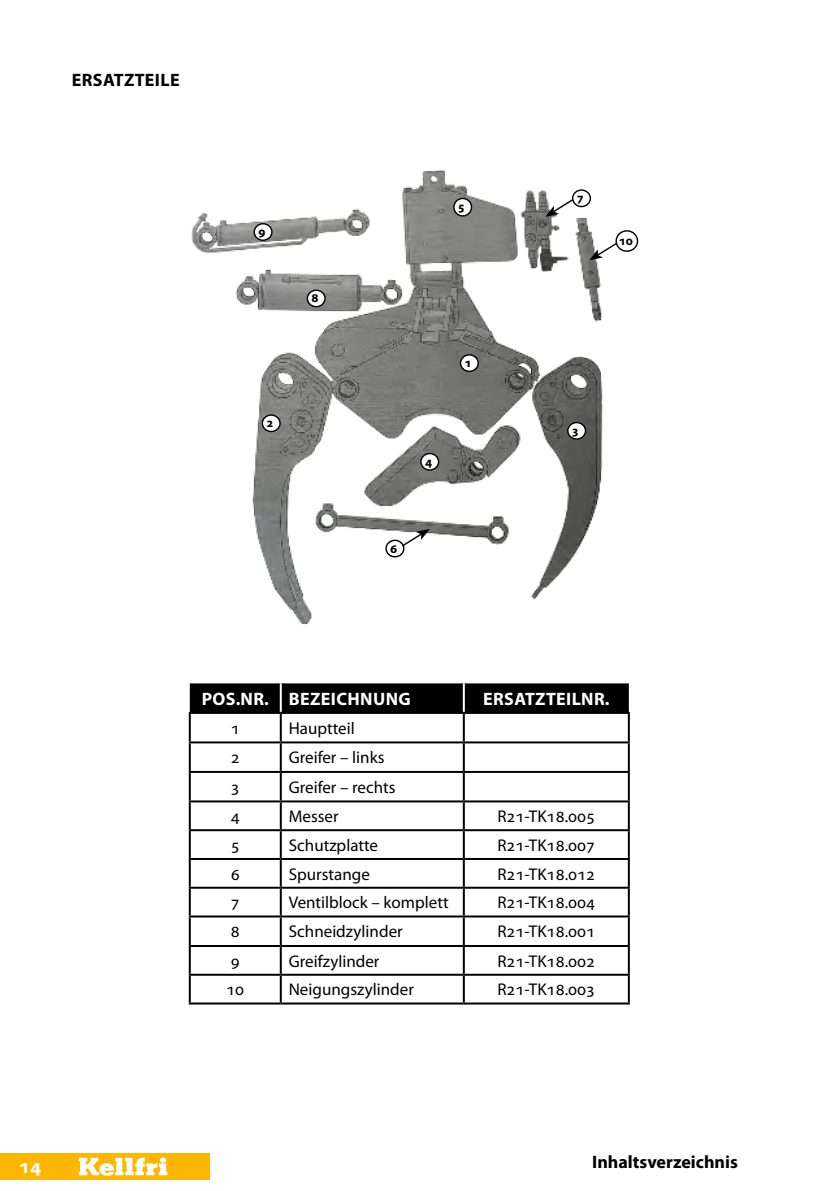
<style>
.page{position:relative;width:840px;height:1191px;background:#fff}
.page>*{position:absolute;margin:0;border:0;box-sizing:border-box;transform-origin:0 0}
.t1{font:700 20px "Myriad Pro";color:#fff}
.t2{font:700 18px "Myriad Pro";letter-spacing:.02em;color:#fff}
.t3{font:700 18px "Myriad Pro";color:#000}
.t4{font:700 18px "Myriad Pro";letter-spacing:.02em;color:#000}
.t5{font:17px "Myriad Pro";color:#000}
.t6{font:700 12.8px "Myriad Pro";color:#000}
</style>
<div class="page">
<div style="left:0;top:1153px;width:210px;height:27px;background:#ffb600"></div>
<svg style="left:79px;top:1157px;width:88px;height:18px"></svg>
<div style="left:190px;top:683px;width:438px;height:29px;background:#000"></div>
<hr style="left:279px;top:683px;width:2px;height:29px;background:#fff">
<hr style="left:462px;top:683px;width:2px;height:29px;background:#fff">
<hr style="left:189px;top:712px;width:91px;height:2px;background:#000">
<hr style="left:280px;top:712px;width:183px;height:2px;background:#000">
<hr style="left:463px;top:712px;width:166px;height:2px;background:#000">
<hr style="left:189px;top:714px;width:2px;height:27px;background:#000">
<hr style="left:279px;top:714px;width:2px;height:27px;background:#000">
<hr style="left:462px;top:714px;width:2px;height:27px;background:#000">
<hr style="left:627px;top:714px;width:2px;height:27px;background:#000">
<hr style="left:189px;top:741px;width:91px;height:2px;background:#000">
<hr style="left:189px;top:743px;width:2px;height:28px;background:#000">
<hr style="left:280px;top:741px;width:183px;height:2px;background:#000">
<hr style="left:279px;top:743px;width:2px;height:28px;background:#000">
<hr style="left:463px;top:741px;width:166px;height:2px;background:#000">
<hr style="left:462px;top:743px;width:2px;height:28px;background:#000">
<hr style="left:627px;top:743px;width:2px;height:28px;background:#000">
<hr style="left:189px;top:771px;width:91px;height:2px;background:#000">
<hr style="left:189px;top:773px;width:2px;height:27px;background:#000">
<hr style="left:280px;top:771px;width:183px;height:2px;background:#000">
<hr style="left:279px;top:773px;width:2px;height:27px;background:#000">
<hr style="left:463px;top:771px;width:166px;height:2px;background:#000">
<hr style="left:462px;top:773px;width:2px;height:27px;background:#000">
<hr style="left:627px;top:773px;width:2px;height:27px;background:#000">
<hr style="left:189px;top:800px;width:91px;height:2px;background:#000">
<hr style="left:189px;top:802px;width:2px;height:27px;background:#000">
<hr style="left:280px;top:800px;width:183px;height:2px;background:#000">
<hr style="left:279px;top:802px;width:2px;height:27px;background:#000">
<hr style="left:463px;top:800px;width:166px;height:2px;background:#000">
<hr style="left:462px;top:802px;width:2px;height:27px;background:#000">
<hr style="left:627px;top:802px;width:2px;height:27px;background:#000">
<hr style="left:189px;top:829px;width:91px;height:2px;background:#000">
<hr style="left:189px;top:831px;width:2px;height:27px;background:#000">
<hr style="left:280px;top:829px;width:183px;height:2px;background:#000">
<hr style="left:279px;top:831px;width:2px;height:27px;background:#000">
<hr style="left:463px;top:829px;width:166px;height:2px;background:#000">
<hr style="left:462px;top:831px;width:2px;height:27px;background:#000">
<hr style="left:627px;top:831px;width:2px;height:27px;background:#000">
<hr style="left:189px;top:858px;width:91px;height:2px;background:#000">
<hr style="left:189px;top:860px;width:2px;height:26px;background:#000">
<hr style="left:280px;top:858px;width:183px;height:2px;background:#000">
<hr style="left:279px;top:860px;width:2px;height:26px;background:#000">
<hr style="left:463px;top:858px;width:166px;height:2px;background:#000">
<hr style="left:462px;top:860px;width:2px;height:26px;background:#000">
<hr style="left:627px;top:860px;width:2px;height:26px;background:#000">
<hr style="left:189px;top:886px;width:91px;height:2px;background:#000">
<hr style="left:189px;top:888px;width:2px;height:27px;background:#000">
<hr style="left:280px;top:886px;width:183px;height:2px;background:#000">
<hr style="left:279px;top:888px;width:2px;height:27px;background:#000">
<hr style="left:463px;top:886px;width:166px;height:2px;background:#000">
<hr style="left:462px;top:888px;width:2px;height:27px;background:#000">
<hr style="left:627px;top:888px;width:2px;height:27px;background:#000">
<hr style="left:189px;top:915px;width:91px;height:2px;background:#000">
<hr style="left:189px;top:917px;width:2px;height:28px;background:#000">
<hr style="left:280px;top:915px;width:183px;height:2px;background:#000">
<hr style="left:279px;top:917px;width:2px;height:28px;background:#000">
<hr style="left:463px;top:915px;width:166px;height:2px;background:#000">
<hr style="left:462px;top:917px;width:2px;height:28px;background:#000">
<hr style="left:627px;top:917px;width:2px;height:28px;background:#000">
<hr style="left:189px;top:945px;width:91px;height:2px;background:#000">
<hr style="left:189px;top:947px;width:2px;height:26px;background:#000">
<hr style="left:280px;top:945px;width:183px;height:2px;background:#000">
<hr style="left:279px;top:947px;width:2px;height:26px;background:#000">
<hr style="left:463px;top:945px;width:166px;height:2px;background:#000">
<hr style="left:462px;top:947px;width:2px;height:26px;background:#000">
<hr style="left:627px;top:947px;width:2px;height:26px;background:#000">
<hr style="left:189px;top:973px;width:91px;height:2px;background:#000">
<hr style="left:189px;top:975px;width:2px;height:27px;background:#000">
<hr style="left:280px;top:973px;width:183px;height:2px;background:#000">
<hr style="left:279px;top:975px;width:2px;height:27px;background:#000">
<hr style="left:463px;top:973px;width:166px;height:2px;background:#000">
<hr style="left:462px;top:975px;width:2px;height:27px;background:#000">
<hr style="left:627px;top:975px;width:2px;height:27px;background:#000">
<hr style="left:189px;top:1002px;width:91px;height:2px;background:#000">
<hr style="left:280px;top:1002px;width:183px;height:2px;background:#000">
<hr style="left:463px;top:1002px;width:166px;height:2px;background:#000">
<img style="left:191px;top:170px;width:448px;height:455px">
<svg style="left:460px;top:355px;width:18px;height:16px"></svg>
<div style="left:459px;top:354px;width:19px;height:18px;border:1px solid #000;border-radius:50%"></div>
<svg style="left:262px;top:415px;width:18px;height:16px"></svg>
<div style="left:261px;top:414px;width:19px;height:18px;border:1px solid #000;border-radius:50%"></div>
<svg style="left:567px;top:422px;width:18px;height:17px"></svg>
<div style="left:566px;top:422px;width:20px;height:18px;border:1px solid #000;border-radius:50%"></div>
<svg style="left:420px;top:453px;width:18px;height:17px"></svg>
<div style="left:420px;top:453px;width:19px;height:18px;border:1px solid #000;border-radius:50%"></div>
<svg style="left:386px;top:540px;width:17px;height:17px"></svg>
<div style="left:385px;top:539px;width:19px;height:18px;border:1px solid #000;border-radius:50%"></div>
<svg style="left:307px;top:290px;width:18px;height:17px"></svg>
<div style="left:306px;top:289px;width:19px;height:18px;border:1px solid #000;border-radius:50%"></div>
<div style="left:453px;top:198px;width:18px;height:18px;background:#fff;border-radius:50%"></div>
<div style="left:453px;top:198px;width:19px;height:19px;border:1px solid #000;border-radius:50%"></div>
<svg style="left:572px;top:190px;width:18px;height:16px"></svg>
<div style="left:571px;top:189px;width:19px;height:18px;border:1px solid #000;border-radius:50%"></div>
<div style="left:616px;top:231px;width:21px;height:20px;background:#fff;border-radius:50%"></div>
<div style="left:615px;top:230px;width:23px;height:22px;border:1px solid #000;border-radius:50%"></div>
<div style="left:254px;top:224px;width:18px;height:16px;background:#fff;border-radius:50%"></div>
<div style="left:253px;top:223px;width:19px;height:18px;border:1px solid #000;border-radius:50%"></div>
<svg style="left:400px;top:529px;width:29px;height:19px"></svg>
<svg style="left:545px;top:198px;width:29px;height:19px"></svg>
<svg style="left:589px;top:241px;width:29px;height:19px"></svg>
<p class="t4" style="left:72px;top:68px;width:109px">ERSATZTEILE</p>
<p class="t6" style="left:258px;top:223px;width:9px">9</p>
<p class="t6" style="left:311px;top:290px;width:9px">8</p>
<p class="t6" style="left:266px;top:414px;width:9px">2</p>
<p class="t6" style="left:457px;top:198px;width:9px">5</p>
<p class="t6" style="left:464px;top:354px;width:9px">1</p>
<p class="t6" style="left:425px;top:453px;width:9px">4</p>
<p class="t6" style="left:390px;top:540px;width:9px">6</p>
<p class="t6" style="left:576px;top:190px;width:9px">7</p>
<p class="t6" style="left:618px;top:232px;width:16px">10</p>
<p class="t6" style="left:571px;top:422px;width:9px">3</p>
<p class="t2" style="left:202px;top:687px;width:210px">POS.NR. BEZEICHNUNG</p>
<p class="t2" style="left:483px;top:687px;width:128px">ERSATZTEILNR.</p>
<p class="t5" style="left:231px;top:717px;width:11px">1</p>
<p class="t5" style="left:288px;top:717px;width:67px">Hauptteil</p>
<p class="t5" style="left:231px;top:747px;width:11px">2</p>
<p class="t5" style="left:288px;top:747px;width:97px">Greifer – links</p>
<p class="t5" style="left:231px;top:776px;width:11px">3</p>
<p class="t5" style="left:288px;top:776px;width:108px">Greifer – rechts</p>
<p class="t5" style="left:231px;top:806px;width:11px">4</p>
<p class="t5" style="left:288px;top:806px;width:51px">Messer</p>
<p class="t5" style="left:497px;top:806px;width:99px">R21-TK18.005</p>
<p class="t5" style="left:231px;top:834px;width:11px">5</p>
<p class="t5" style="left:288px;top:834px;width:91px">Schutzplatte</p>
<p class="t5" style="left:497px;top:834px;width:99px">R21-TK18.007</p>
<p class="t5" style="left:231px;top:863px;width:11px">6</p>
<p class="t5" style="left:288px;top:863px;width:82px">Spurstange</p>
<p class="t5" style="left:497px;top:863px;width:99px">R21-TK18.012</p>
<p class="t5" style="left:231px;top:892px;width:11px">7</p>
<p class="t5" style="left:288px;top:892px;width:161px">Ventilblock – komplett</p>
<p class="t5" style="left:497px;top:892px;width:99px">R21-TK18.004</p>
<p class="t5" style="left:231px;top:921px;width:11px">8</p>
<p class="t5" style="left:288px;top:921px;width:115px">Schneidzylinder</p>
<p class="t5" style="left:497px;top:921px;width:99px">R21-TK18.001</p>
<p class="t5" style="left:231px;top:950px;width:11px">9</p>
<p class="t5" style="left:288px;top:950px;width:92px">Greifzylinder</p>
<p class="t5" style="left:497px;top:950px;width:99px">R21-TK18.002</p>
<p class="t5" style="left:226px;top:979px;width:20px">10</p>
<p class="t5" style="left:288px;top:979px;width:126px">Neigungszylinder</p>
<p class="t5" style="left:497px;top:979px;width:99px">R21-TK18.003</p>
<p class="t1" style="left:19px;top:1153px;width:24px">14</p>
<p class="t3" style="left:591px;top:1150px;width:147px">Inhaltsverzeichnis</p>
</div>
